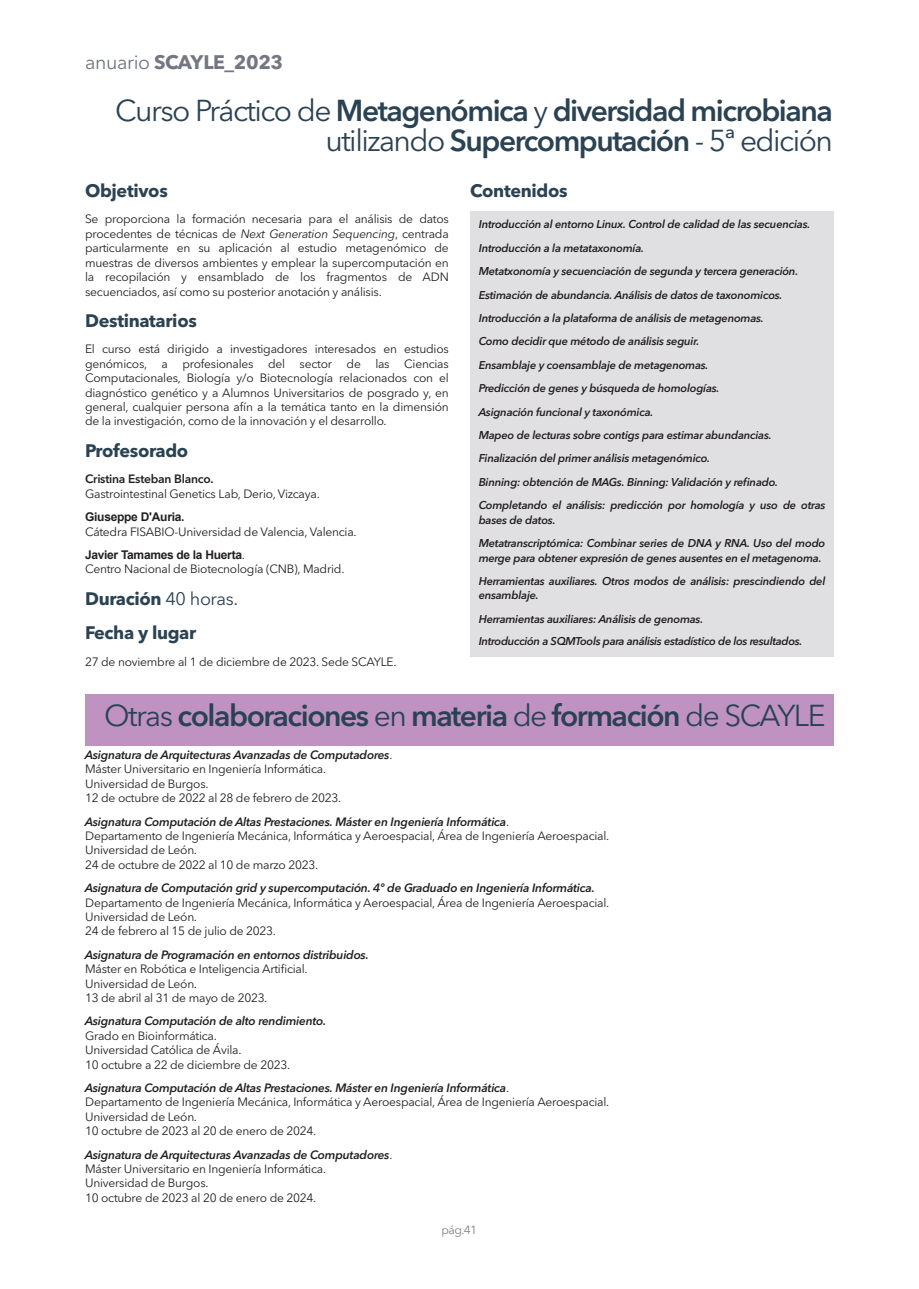
<style>
.page{position:relative;width:919px;height:1289px;background:#fff}
.page>*{position:absolute;margin:0;border:0;box-sizing:border-box;transform-origin:0 0}
.t1{font:600 30px/30px "Avenir Next LT Pro";letter-spacing:-.05em;color:#2b4253;text-align:right}
.t2{font:700 19.5px "Avenir Next LT Pro";letter-spacing:-.02em;color:#737683}
.t3{font:700 18px/34.5px "Avenir Next LT Pro";letter-spacing:-.02em;color:#2b4253}
.t4{font:12px/14.4px "Avenir Next LT Pro";letter-spacing:-.02em;color:#231f20}
.t5{font:italic 600 12px "Avenir Next LT Pro";letter-spacing:-.02em;color:#231f20}
.t6{font:700 12px "Arial";letter-spacing:-.02em;color:#231f20}
.t7{font:600 12px "Avenir Next LT Pro";letter-spacing:-.02em;color:#231f20}
.t8{font:12px "Avenir Next LT Pro";color:#808285}
.t9{font:italic 600 11.25px/23.4px "Avenir Next LT Pro";letter-spacing:-.025em;color:#231f20}
.s1{font-weight:400}
.s2{font-style:italic}
.s3{font-family:"Avenir Next LT Pro";font-weight:400}
.s4{font-weight:600;font-style:italic}
</style>
<div class="page">
<div style="left:470px;top:211px;width:363px;height:446px;background:#e0e0e3"></div>
<div style="left:85px;top:694px;width:748px;height:51px;background:#bf92c2"></div>
<h2 class="t2" style="left:85px;top:55px;width:200px"><span class="s1">anuario</span> SCAYLE_2023</h2>
<h1 class="t1" style="left:115px;top:98px;width:719px"><span class="s1">Curso Práctico de</span> Metagenómica <span class="s1">y</span> diversidad microbiana <span class="s1">utilizando</span> Supercomputación <span class="s1">- 5ª edición</span></h1>
<h3 class="t3" style="left:85px;top:175px;width:84px">Objetivos</h3>
<p class="t4" style="left:85px;top:213px;width:365px;text-align:justify">Se proporciona la formación necesaria para el análisis de datos procedentes de técnicas de <span class="s2">Next Generation Sequencing</span>, centrada particularmente en su aplicación al estudio metagenómico de muestras de diversos ambientes y emplear la supercomputación en la recopilación y ensamblado de los fragmentos de ADN secuenciados, así como su posterior anotación y análisis.</p>
<h3 class="t3" style="left:85px;top:305px;width:113px">Destinatarios</h3>
<p class="t4" style="left:85px;top:343px;width:365px;text-align:justify">El curso está dirigido a investigadores interesados en estudios genómicos, a profesionales del sector de las Ciencias Computacionales, Biología y/o Biotecnología relacionados con el diagnóstico genético y a Alumnos Universitarios de posgrado y, en general, cualquier persona afín a la temática tanto en la dimensión de la investigación, como de la innovación y el desarrollo.</p>
<h3 class="t3" style="left:85px;top:435px;width:105px">Profesorado</h3>
<p class="t7" style="left:85px;top:474px;width:130px">Cristina Esteban Blanco.</p>
<p class="t4" style="left:85px;top:487px;width:236px">Gastrointestinal Genetics Lab, Derio, Vizcaya.</p>
<p class="t6" style="left:85px;top:510px;width:101px">Giuseppe D'Auria.</p>
<p class="t4" style="left:85px;top:525px;width:273px">Cátedra FISABIO-Universidad de Valencia, Valencia.</p>
<p class="t6" style="left:85px;top:548px;width:161px">Javier Tamames de la Huerta<span class="s3">.</span></p>
<p class="t4" style="left:85px;top:563px;width:261px">Centro Nacional de Biotecnología (CNB), Madrid.</p>
<h3 class="t3" style="left:85px;top:583px;width:154px">Duración <span class="s1">40 horas.<br></span>Fecha y lugar</h3>
<p class="t4" style="left:85px;top:655px;width:313px">27 de noviembre al 1 de diciembre de 2023. Sede SCAYLE.</p>
<h3 class="t3" style="left:470px;top:175px;width:99px">Contenidos</h3>
<p class="t9" style="left:478px;top:214px;width:348px">Introducción al entorno Linux. Control de calidad de las secuencias.<br>Introducción a la metataxonomía.<br>Metatxonomía y secuenciación de segunda y tercera generación.<br>Estimación de abundancia. Análisis de datos de taxonomicos.<br>Introducción a la plataforma de análisis de metagenomas.<br>Como decidir que método de análisis seguir.<br>Ensamblaje y coensamblaje de metagenomas.<br>Predicción de genes y búsqueda de homologías.<br>Asignación funcional y taxonómica.<br>Mapeo de lecturas sobre contigs para estimar abundancias.<br>Finalización del primer análisis metagenómico.<br>Binning: obtención de MAGs. Binning: Validación y refinado.<br>Completando el análisis: predicción por homología y uso de otras</p>
<p class="t9" style="left:478px;top:509px;width:348px">bases de datos.<br>Metatranscriptómica: Combinar series de DNA y RNA. Uso del modo</p>
<p class="t9" style="left:478px;top:547px;width:348px">merge para obtener expresión de genes ausentes en el metagenoma.<br>Herramientas auxiliares. Otros modos de análisis: prescindiendo del</p>
<p class="t9" style="left:478px;top:585px;width:325px;line-height:23px">ensamblaje.<br>Herramientas auxiliares: Análisis de genomas.<br>Introducción a SQMTools para análisis estadístico de los resultados.</p>
<h1 class="t1" style="left:104px;top:703px;width:722px"><span class="s1">Otras</span> colaboraciones <span class="s1">en</span> materia <span class="s1">de</span> formación <span class="s1">de SCAYLE</span></h1>
<p class="t4" style="left:85px;top:748px;width:309px"><span class="s4">Asignatura de Arquitecturas Avanzadas de Computadores</span>.<br>Máster Universitario en Ingeniería Informática.<br>Universidad de Burgos.<br>12 de octubre de 2022 al 28 de febrero de 2023.</p>
<p class="t4" style="left:85px;top:815px;width:525px"><span class="s4">Asignatura Computación de Altas Prestaciones. Máster en Ingeniería Informática</span>.<br>Departamento de Ingeniería Mecánica, Informática y Aeroespacial, Área de Ingeniería Aeroespacial.<br>Universidad de León.<br>24 de octubre de 2022 al 10 de marzo 2023.</p>
<p class="t5" style="left:85px;top:883px;width:511px">Asignatura de Computación grid y supercomputación. 4º de Graduado en Ingeniería Informática.</p>
<p class="t4" style="left:85px;top:896px;width:525px">Departamento de Ingeniería Mecánica, Informática y Aeroespacial, Área de Ingeniería Aeroespacial.<br>Universidad de León.<br>24 de febrero al 15 de julio de 2023.</p>
<p class="t5" style="left:85px;top:949px;width:285px">Asignatura de Programación en entornos distribuidos.</p>
<p class="t4" style="left:85px;top:962px;width:224px">Máster en Robótica e Inteligencia Artificial.<br>Universidad de León.<br>13 de abril al 31 de mayo de 2023.</p>
<p class="t5" style="left:85px;top:1016px;width:242px">Asignatura Computación de alto rendimiento.</p>
<p class="t4" style="left:85px;top:1029px;width:206px">Grado en Bioinformática.<br>Universidad Católica de Ávila.<br>10 octubre a 22 de diciembre de 2023.</p>
<p class="t4" style="left:85px;top:1081px;width:525px"><span class="s4">Asignatura Computación de Altas Prestaciones. Máster en Ingeniería Informática</span>.<br>Departamento de Ingeniería Mecánica, Informática y Aeroespacial, Área de Ingeniería Aeroespacial.<br>Universidad de León.<br>10 octubre de 2023 al 20 de enero de 2024.</p>
<p class="t4" style="left:85px;top:1148px;width:309px"><span class="s4">Asignatura de Arquitecturas Avanzadas de Computadores</span>.<br>Máster Universitario en Ingeniería Informática.<br>Universidad de Burgos.<br>10 octubre de 2023 al 20 de enero de 2024.</p>
<p class="t8" style="left:441px;top:1224px;width:37px">pág.41</p>
</div>
